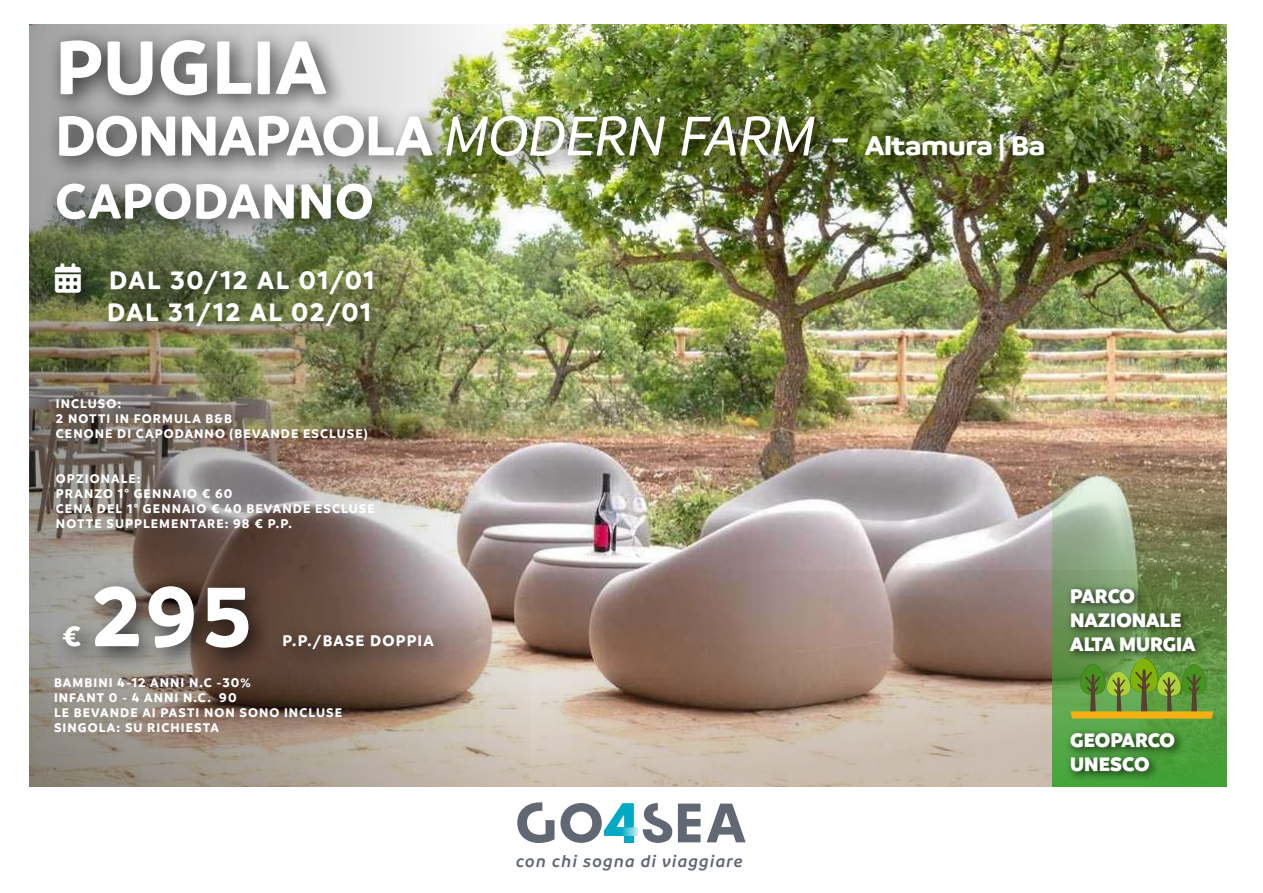
<style>
.page{position:relative;width:1263px;height:893px;background:#fff}
.page>*{position:absolute;margin:0;border:0;box-sizing:border-box;transform-origin:0 0}
.t1{font:700 90px "Branding";color:#fff}
.t2{font:700 81px "Branding";letter-spacing:.005em;color:#fff}
.t3{font:italic 500 60px "Branding";letter-spacing:-.025em;color:#fff}
.t4{font:700 52.5px "Branding";letter-spacing:.015em;color:#fff}
.t5{font:700 30px "Branding";color:#fff}
.t6{font:700 27px/32.4px "Branding";letter-spacing:.06em;color:#fff;text-align:right}
.t7{font:900 21px/24px "Branding";color:#fff}
.t8{font:italic 600 18px "Branding";letter-spacing:.065em;color:#616773}
.t9{font:700 16.5px "Branding";letter-spacing:.07em;color:#fff}
.t10{font:700 13.5px/15px "Branding";letter-spacing:.08em;color:#fff}
.s1{font-weight:700;font-style:normal}
.s2{font-weight:700;font-style:normal;font-size:28.95px}
</style>
<div class="page">
<img style="left:530px;top:24px;width:697px;height:546px">
<svg style="left:530px;top:570px;width:522px;height:217px"></svg>
<img style="left:30px;top:24px;width:500px;height:763px">
<svg style="left:707px;top:804px;width:39px;height:38px"></svg>
<svg style="left:643px;top:803px;width:29px;height:40px"></svg>
<svg style="left:678px;top:804px;width:22px;height:38px"></svg>
<svg style="left:517px;top:802px;width:37px;height:41px"></svg>
<svg style="left:560px;top:803px;width:74px;height:40px"></svg>
<svg style="left:616px;top:827px;width:22px;height:9px"></svg>
<div style="left:43px;top:28px;width:1026px;height:322px;background:#000;opacity:.75"></div>
<div style="left:52px;top:574px;width:405px;height:99px;background:#000;opacity:.75"></div>
<svg style="left:1052px;top:446px;width:175px;height:341px"></svg>
<div style="left:1065px;top:583px;width:141px;height:199px;background:#000;opacity:.75"></div>
<svg style="left:1070px;top:656px;width:143px;height:63px"></svg>
<h2 class="t2" style="left:55px;top:21px;width:273px">PUGLIA</h2>
<h3 class="t3" style="left:55px;top:104px;width:991px"><span class="s1">DONNAPAOLA</span> MODERN FARM - <span class="s2">Altamura | Ba</span></h3>
<h3 class="t4" style="left:55px;top:171px;width:320px">CAPODANNO</h3>
<h3 class="t6" style="left:55px;top:264px;width:321px">▲ DAL 30/12 AL 01/01<br>DAL 31/12 AL 02/01</h3>
<p class="t10" style="left:56px;top:396px;width:313px">INCLUSO:<br>2 NOTTI IN FORMULA B&amp;B<br>CENONE DI CAPODANNO (BEVANDE ESCLUSE)</p>
<p class="t10" style="left:56px;top:471px;width:320px">OPZIONALE:<br>PRANZO 1° GENNAIO € 60<br>CENA DEL 1° GENNAIO € 40 BEVANDE ESCLUSE<br>NOTTE SUPPLEMENTARE: 98 € P.P.</p>
<h1 class="t1" style="left:92px;top:565px;width:161px">295</h1>
<h3 class="t5" style="left:62px;top:619px;width:21px">€</h3>
<p class="t9" style="left:283px;top:631px;width:153px">P.P./BASE DOPPIA</p>
<p class="t10" style="left:54px;top:675px;width:290px">BAMBINI 4-12 ANNI N.C -30%<br>INFANT 0 - 4 ANNI N.C. 90<br>LE BEVANDE AI PASTI NON SONO INCLUSE<br>SINGOLA: SU RICHIESTA</p>
<h3 class="t7" style="left:1070px;top:584px;width:127px">PARCO<br>NAZIONALE<br>ALTA MURGIA</h3>
<h3 class="t7" style="left:1070px;top:728px;width:106px">GEOPARCO<br>UNESCO</h3>
<h3 class="t8" style="left:516px;top:851px;width:228px">con chi sogna di viaggiare</h3>
</div>
